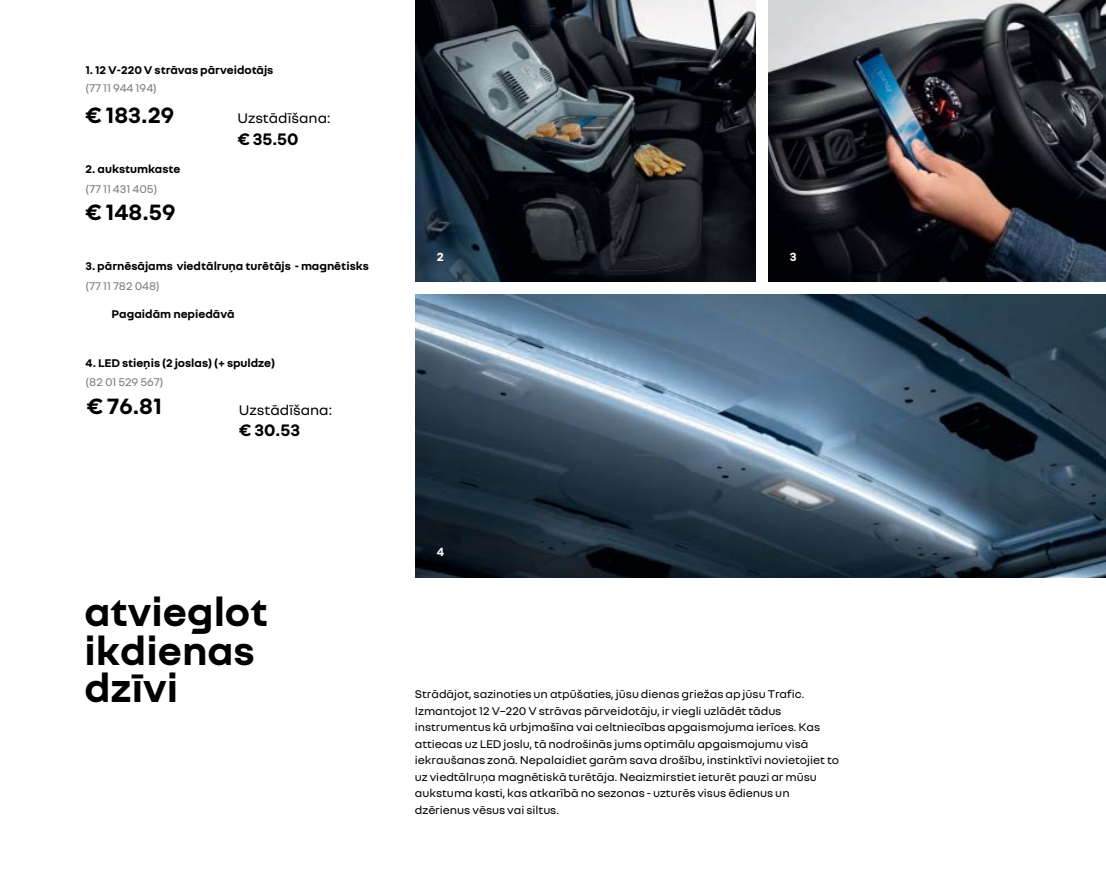
<style>
.page{position:relative;width:1106px;height:872px;background:#fff}
.page>*{position:absolute;margin:0;border:0;box-sizing:border-box;transform-origin:0 0}
.t1{font:700 42px/38px "Nouvel R";color:#000}
.t2{font:700 24px "Nouvel R";color:#000}
.t3{font:700 18px "Nouvel R";color:#000}
.t4{font:15px "Nouvel R";color:#000}
.t5{font:700 12.75px "Nouvel R";color:#fff}
.t6{font:12px/16.5px "Nouvel R";color:#000}
.t7{font:700 12px "Nouvel R";color:#000}
.t8{font:12px "Nouvel R";color:#7f7f7f}
.t9{font:12px "Nouvel R";letter-spacing:-.005em;color:#7e7e7e}
</style>
<div class="page">
<img style="left:415px;top:0;width:340px;height:282px">
<img style="left:768px;top:0;width:338px;height:282px">
<img style="left:415px;top:295px;width:691px;height:282px">
<p class="t7" style="left:86px;top:63px;width:189px">1. 12 V-220 V strāvas pārveidotājs</p>
<p class="t9" style="left:86px;top:80px;width:73px">(77 11 944 194)</p>
<h2 class="t2" style="left:85px;top:99px;width:91px">€ 183.29</h2>
<p class="t4" style="left:237px;top:109px;width:95px">Uzstādīšana:</p>
<h3 class="t3" style="left:237px;top:127px;width:63px">€ 35.50</h3>
<p class="t7" style="left:86px;top:161px;width:96px">2. aukstumkaste</p>
<p class="t8" style="left:86px;top:181px;width:73px">(77 11 431 405)</p>
<h2 class="t2" style="left:85px;top:196px;width:92px">€ 148.59</h2>
<p class="t7" style="left:86px;top:258px;width:285px">3. pārnēsājams viedtālruņa turētājs - magnētisks</p>
<p class="t8" style="left:86px;top:278px;width:76px">(77 11 782 048)</p>
<p class="t7" style="left:112px;top:306px;width:125px">Pagaidām nepiedāvā</p>
<p class="t7" style="left:86px;top:355px;width:191px">4. LED stieņis (2 joslas) (+ spuldze)</p>
<p class="t8" style="left:86px;top:374px;width:79px">(82 01 529 567)</p>
<h2 class="t2" style="left:87px;top:391px;width:77px">€ 76.81</h2>
<p class="t4" style="left:239px;top:400px;width:95px">Uzstādīšana:</p>
<h3 class="t3" style="left:239px;top:419px;width:63px">€ 30.53</h3>
<h1 class="t1" style="left:84px;top:591px;width:185px">atvieglot ikdienas dzīvi</h1>
<p class="t5" style="left:437px;top:252px;width:9px">2</p>
<p class="t5" style="left:789px;top:252px;width:8px">3</p>
<p class="t5" style="left:437px;top:547px;width:9px">4</p>
<p class="t6" style="left:415px;top:685px;width:426px">Strādājot, sazinoties un atpūšaties, jūsu dienas griežas ap jūsu Trafic.<br>Izmantojot 12 V–220 V strāvas pārveidotāju, ir viegli uzlādēt tādus instrumentus kā urbjmašīna vai celtniecības apgaismojuma ierīces. Kas attiecas uz LED joslu, tā nodrošinās jums optimālu apgaismojumu visā iekraušanas zonā. Nepalaidiet garām sava drošību, instinktīvi novietojiet to uz viedtālruņa magnētiskā turētāja. Neaizmirstiet ieturēt pauzi ar mūsu aukstuma kasti, kas atkarībā no sezonas - uzturēs visus ēdienus un dzērienus vēsus vai siltus.</p>
</div>
